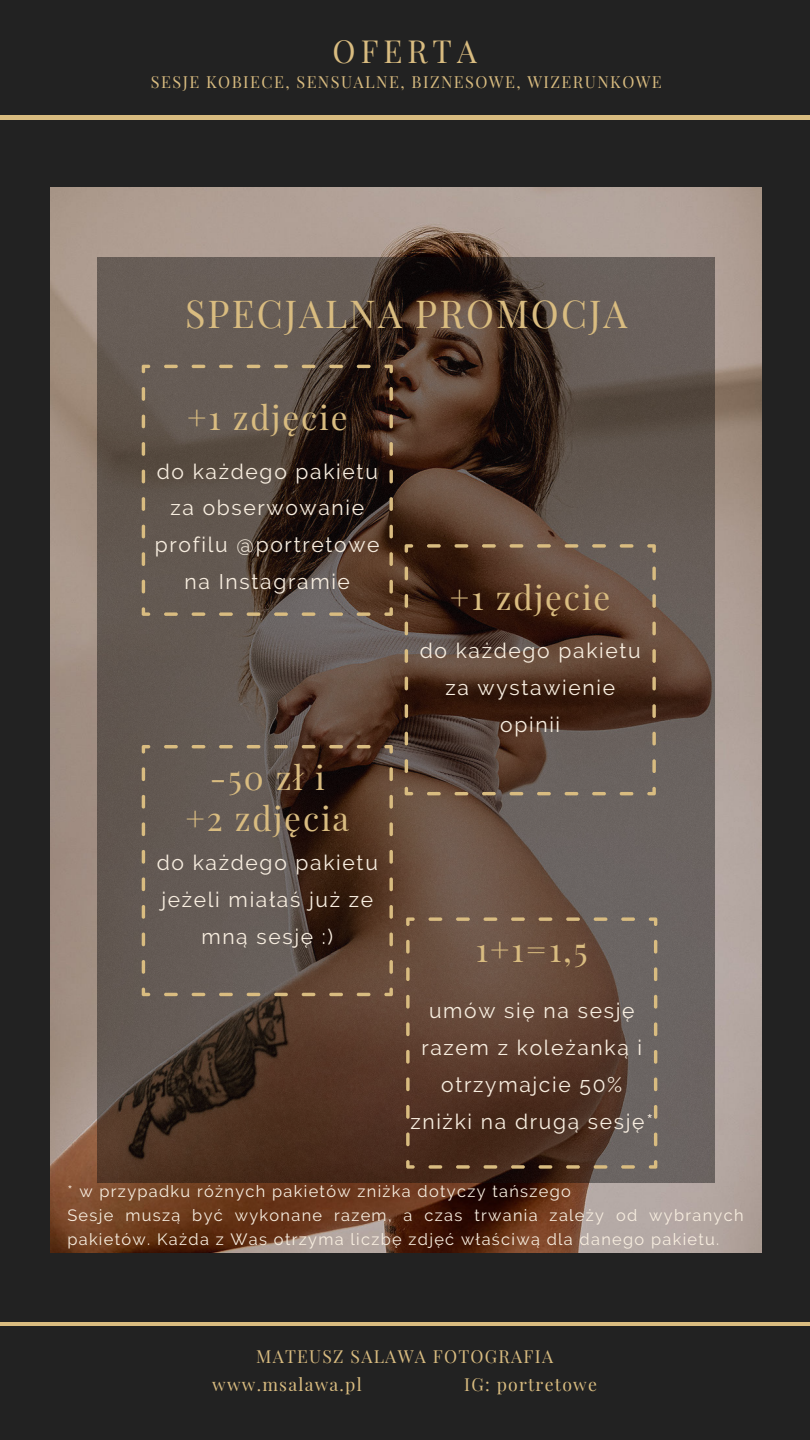
<style>
.page{position:relative;width:810px;height:1440px;background:#222}
.page>*{position:absolute;margin:0;border:0;box-sizing:border-box;transform-origin:0 0}
.t1{font:37.7px "Playfair Display";letter-spacing:.055em;color:#d9bc80}
.t2{font:33.3px/40.8px "Playfair Display";letter-spacing:.055em;color:#d9bc80;text-align:center}
.t3{font:31.2px "Playfair Display";letter-spacing:.16em;color:#d9bc80}
.t4{font:21.1px/36.8px "Raleway";letter-spacing:.08em;color:#f8eee0;text-align:center}
.t5{font:17.6px/28.5px "Playfair Display";letter-spacing:.07em;color:#d9bc80}
.t6{font:16.4px/24px "Raleway";letter-spacing:.08em;color:#f8eee0}
.t7{font:16.3px "Playfair Display";letter-spacing:.085em;color:#d9bc80}
</style>
<div class="page">
<hr style="left:0;top:116px;width:809px;height:3px;background:#d9bc80">
<hr style="left:0;top:1322px;width:809px;height:4px;background:#d9bc80">
<img style="left:51px;top:188px;width:710px;height:1064px">
<img style="left:98px;top:257px;width:617px;height:925px">
<svg style="left:142px;top:365px;width:251px;height:251px;background:#4f4138"></svg>
<svg style="left:405px;top:544px;width:251px;height:251px;background:#533c30"></svg>
<svg style="left:142px;top:745px;width:251px;height:251px;background:#594a40"></svg>
<svg style="left:406px;top:917px;width:251px;height:252px;background:#604639"></svg>
<h3 class="t3" style="left:333px;top:27px;width:146px">OFERTA</h3>
<p class="t7" style="left:151px;top:69px;width:512px">SESJE KOBIECE, SENSUALNE, BIZNESOWE, WIZERUNKOWE</p>
<h1 class="t1" style="left:185px;top:285px;width:444px">SPECJALNA PROMOCJA</h1>
<h2 class="t2" style="left:187px;top:395px;width:162px">+1 zdjęcie</h2>
<p class="t4" style="left:155px;top:453px;width:226px">do każdego pakietu za obserwowanie profilu @portretowe na Instagramie</p>
<h2 class="t2" style="left:185px;top:754px;width:165px">-50 zł i<br>+2 zdjęcia</h2>
<p class="t4" style="left:157px;top:844px;width:223px">do każdego pakietu jeżeli miałaś już ze mną sesję :)</p>
<h2 class="t2" style="left:450px;top:574px;width:162px">+1 zdjęcie</h2>
<p class="t4" style="left:420px;top:632px;width:223px">do każdego pakietu za wystawienie opinii</p>
<h2 class="t2" style="left:476px;top:927px;width:113px">1+1=1,5</h2>
<p class="t4" style="left:410px;top:992px;width:244px">umów się na sesję razem z koleżanką i otrzymajcie 50% zniżki na drugą sesję*</p>
<p class="t6" style="left:67px;top:1180px;width:678px">* w przypadku różnych pakietów zniżka dotyczy tańszego<br>Sesje muszą być wykonane razem, a czas trwania zależy od wybranych pakietów. Każda z Was otrzyma liczbę zdjęć właściwą dla danego pakietu.</p>
<p class="t5" style="left:212px;top:1341px;width:342px;text-indent:44px">MATEUSZ SALAWA FOTOGRAFIA www.msalawa.pl</p>
<p class="t5" style="left:464px;top:1369px;width:134px">IG: portretowe</p>
</div>
